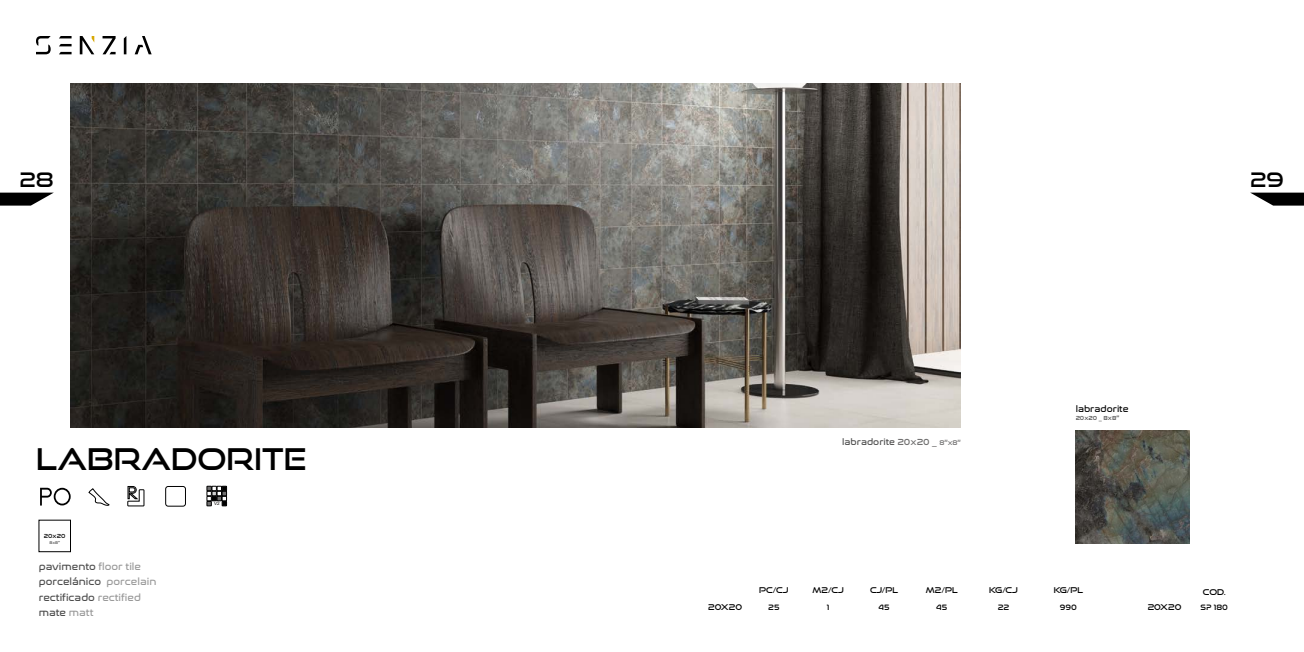
<style>
.page{position:relative;width:1304px;height:652px;background:#fff}
.page>*{position:absolute;margin:0;border:0;box-sizing:border-box;transform-origin:0 0}
.t1{font:30px "Good Times Rg";color:#000}
.t2{font:20px "Good Times Rg";color:#000}
.t3{font:10px/15.4px "Nasalization Rg";color:#4d4d4d}
.t4{font:9px "Nasalization Rg";color:#4d4d4d}
.t5{font:9px "Nasalization Rg";color:#000}
.t6{font:8px "Good Times Rg";color:#000}
.t7{font:8px "Nasalization Rg";color:#000}
.t8{font:6px "Nasalization Rg";color:#4d4d4d}
.t9{font:6px "Nasalization Rg";letter-spacing:-.01em;color:#000}
.t10{font:4.5px "Arial";color:#000}
.t11{font:4px "Nasalization Rg";color:#4d4d4d}
.s1{color:#999}
.s2{color:#706f6f}
.s3{font-size:7px;color:#706f6f}
</style>
<div class="page">
<div style="left:39px;top:520px;width:32px;height:32px;border:1px solid #000"></div>
<div style="left:165px;top:486px;width:21px;height:20px;border:1px solid #000;border-radius:3px"></div>
<svg style="left:207px;top:486px;width:20px;height:20px"></svg>
<svg style="left:40px;top:488px;width:31px;height:18px"></svg>
<svg style="left:88px;top:489px;width:21px;height:17px"></svg>
<svg style="left:127px;top:486px;width:17px;height:20px"></svg>
<img style="left:71px;top:83px;width:890px;height:344px">
<svg style="left:0;top:193px;width:53px;height:13px"></svg>
<svg style="left:124px;top:36px;width:2px;height:18px"></svg>
<svg style="left:59px;top:36px;width:13px;height:2px"></svg>
<svg style="left:59px;top:44px;width:13px;height:2px"></svg>
<svg style="left:59px;top:52px;width:13px;height:2px"></svg>
<svg style="left:80px;top:36px;width:14px;height:18px"></svg>
<svg style="left:36px;top:36px;width:15px;height:18px"></svg>
<svg style="left:135px;top:36px;width:17px;height:18px"></svg>
<svg style="left:103px;top:36px;width:13px;height:18px"></svg>
<svg style="left:1251px;top:193px;width:53px;height:13px"></svg>
<img style="left:1076px;top:430px;width:113px;height:114px">
<h2 class="t2" style="left:19px;top:167px;width:36px">28</h2>
<h1 class="t1" style="left:36px;top:441px;width:272px">LABRADORITE</h1>
<p class="t9" style="left:44px;top:531px;width:23px">20x20</p>
<p class="t11" style="left:50px;top:539px;width:12px">8x8”</p>
<p class="t3" style="left:39px;top:557px;width:104px">pavimento <span class="s1">floor tile</span></p>
<p class="t3" style="left:39px;top:588px;width:104px">rectificado <span class="s1">rectified </span>mate <span class="s1">matt</span></p>
<p class="t3" style="left:39px;top:572px;width:119px">porcelánico <span class="s1">porcelain</span></p>
<p class="t10" style="left:214px;top:500px;width:7px">V2</p>
<h2 class="t2" style="left:1250px;top:167px;width:35px">29</h2>
<p class="t4" style="left:842px;top:433px;width:120px">labradorite <span class="s2">20x20 _</span> <span class="s3">8”x8”</span></p>
<p class="t5" style="left:1076px;top:401px;width:54px">labradorite</p>
<p class="t8" style="left:1076px;top:413px;width:45px">20x20 _ 8x8”</p>
<p class="t6" style="left:759px;top:585px;width:31px">PC/CJ</p>
<p class="t6" style="left:813px;top:585px;width:33px">M2/CJ</p>
<p class="t6" style="left:870px;top:585px;width:30px">CJ/PL</p>
<p class="t6" style="left:926px;top:585px;width:33px">M2/PL</p>
<p class="t6" style="left:989px;top:585px;width:30px">KG/CJ</p>
<p class="t6" style="left:1054px;top:585px;width:31px">KG/PL</p>
<p class="t6" style="left:708px;top:603px;width:35px">20X20</p>
<p class="t7" style="left:768px;top:600px;width:13px">25</p>
<p class="t7" style="left:827px;top:600px;width:4px">1</p>
<p class="t7" style="left:878px;top:600px;width:13px">45</p>
<p class="t7" style="left:936px;top:600px;width:13px">45</p>
<p class="t7" style="left:998px;top:600px;width:13px">22</p>
<p class="t7" style="left:1060px;top:600px;width:19px">990</p>
<p class="t6" style="left:1203px;top:588px;width:25px">COD.</p>
<p class="t6" style="left:1148px;top:602px;width:35px">20X20</p>
<p class="t7" style="left:1200px;top:600px;width:29px">SP 180</p>
</div>
